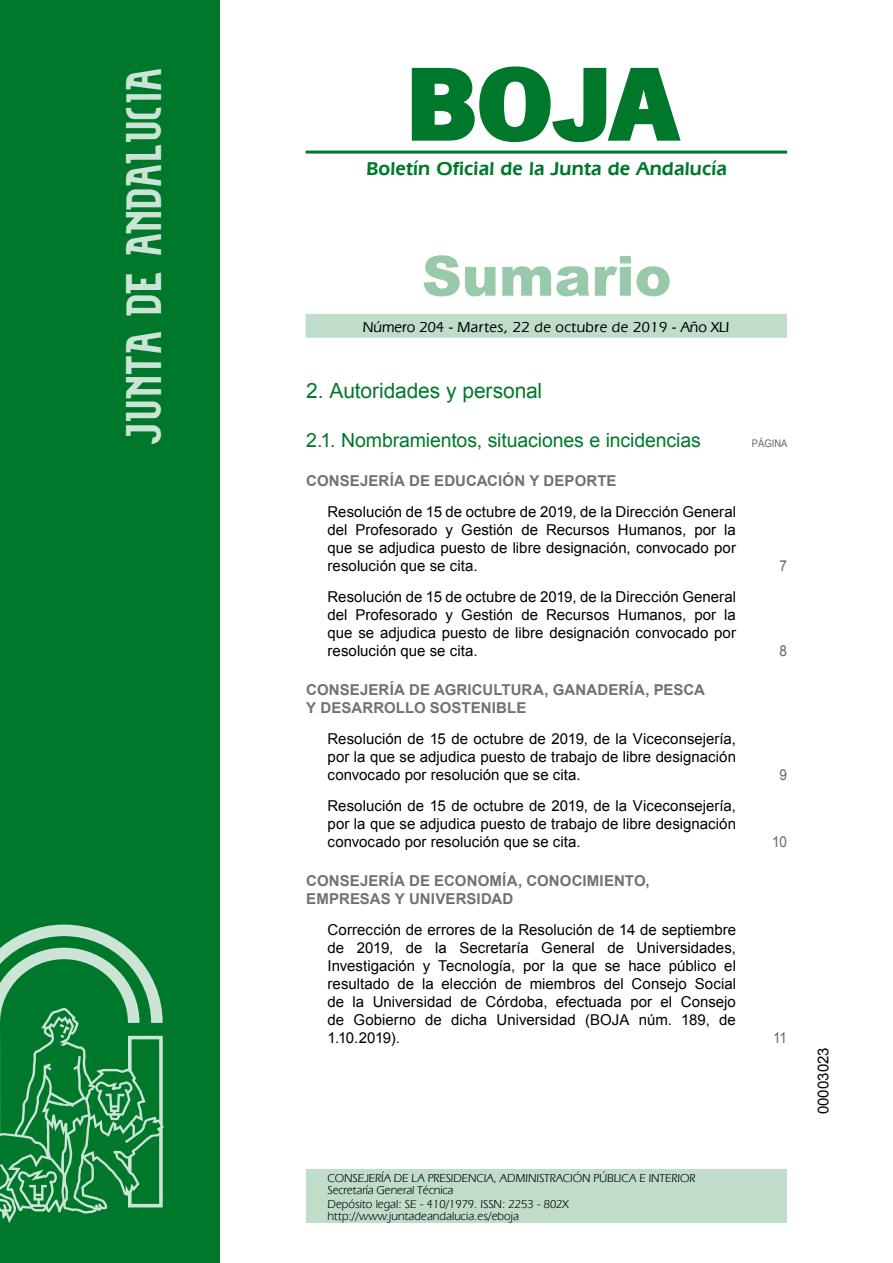
<style>
.page{position:relative;width:893px;height:1263px;background:#fff}
.page>*{position:absolute;margin:0;border:0;box-sizing:border-box;transform-origin:0 0}
.t1{font:700 105px "News Got T";color:#00782c;scale:1.14 1}
.t2{font:900 55.5px "Arial";color:#99c9ab}
.t3{font:27px "Alfabeto Andaluz Nuevo";color:#cce4d5}
.t4{font:21px "Arial";letter-spacing:-.01em;color:#00782c}
.t5{font:19.5px "Arial";letter-spacing:-.01em;color:#00782c}
.t6{font:600 19.5px "Eras IT Cby BT";letter-spacing:.01em;color:#00782c}
.t7{font:15px/18px "Arial";color:#000;text-align:justify}
.t8{font:700 15px/18px "Arial";letter-spacing:.01em;color:#707173}
.t9{font:500 15px "Eras IT Cby BT";letter-spacing:.025em;color:#000}
.t10{font:15px "Arial";color:#646567;scale:.9 1}
.t11{font:12px/12px "Eras IT Cby BT";letter-spacing:-.01em;color:#000}
.t12{font:10.5px "Arial";color:#646567;scale:.9 1}
</style>
<div class="page">
<hr style="left:305px;top:151px;width:482px;height:3px;background:#00782c">
<div style="left:305px;top:314px;width:482px;height:24px;background:#bfddca"></div>
<div style="left:0;top:0;width:219px;height:1263px;background:#00782c"></div>
<svg style="left:0;top:925px;width:164px;height:298px"></svg>
<svg style="left:411px;top:66px;width:270px;height:77px"></svg>
<div style="left:306px;top:1169px;width:481px;height:54px;background:#bfddca"></div>
<h3 class="t3" style="left:136px;top:446px;width:379px;rotate:-90deg">JUNTA DE ANDALUCIA</h3>
<h1 class="t1" style="left:405px;top:42px;width:240px">BOJA</h1>
<h3 class="t6" style="left:366px;top:157px;width:362px">Boletín Oficial de la Junta de Andalucía</h3>
<h2 class="t2" style="left:422px;top:236px;width:251px">Sumario</h2>
<p class="t9" style="left:363px;top:317px;width:368px">Número 204 - Martes, 22 de octubre de 2019 - Año XLI</p>
<h3 class="t4" style="left:306px;top:377px;width:237px">2. Autoridades y personal</h3>
<h3 class="t5" style="left:306px;top:427px;width:396px">2.1. Nombramientos, situaciones e incidencias</h3>
<p class="t12" style="left:751px;top:436px;width:41px">PÁGINA</p>
<p class="t8" style="left:306px;top:473px;width:312px">CONSEJERÍA DE EDUCACIÓN Y DEPORTE</p>
<p class="t7" style="left:327px;top:503px;width:410px">Resolución de 15 de octubre de 2019, de la Dirección General del Profesorado y Gestión de Recursos Humanos, por la que se adjudica puesto de libre designación, convocado por resolución que se cita.</p>
<p class="t10" style="left:779px;top:556px;width:10px">7</p>
<p class="t7" style="left:327px;top:588px;width:410px">Resolución de 15 de octubre de 2019, de la Dirección General del Profesorado y Gestión de Recursos Humanos, por la que se adjudica puesto de libre designación convocado por resolución que se cita.</p>
<p class="t8" style="left:306px;top:681px;width:400px">CONSEJERÍA DE AGRICULTURA, GANADERÍA, PESCA<br>Y DESARROLLO SOSTENIBLE</p>
<p class="t7" style="left:327px;top:730px;width:410px">Resolución de 15 de octubre de 2019, de la Viceconsejería, por la que se adjudica puesto de trabajo de libre designación convocado por resolución que se cita.</p>
<p class="t7" style="left:327px;top:797px;width:410px">Resolución de 15 de octubre de 2019, de la Viceconsejería, por la que se adjudica puesto de trabajo de libre designación convocado por resolución que se cita.</p>
<p class="t8" style="left:306px;top:872px;width:345px">CONSEJERÍA DE ECONOMÍA, CONOCIMIENTO,<br>EMPRESAS Y UNIVERSIDAD</p>
<p class="t7" style="left:327px;top:921px;width:410px">Corrección de errores de la Resolución de 14 de septiembre de 2019, de la Secretaría General de Universidades, Investigación y Tecnología, por la que se hace público el resultado de la elección de miembros del Consejo Social de la Universidad de Córdoba, efectuada por el Consejo de Gobierno de dicha Universidad (BOJA núm. 189, de 1.10.2019).</p>
<p class="t10" style="left:779px;top:641px;width:10px">8</p>
<p class="t10" style="left:779px;top:765px;width:10px">9</p>
<p class="t10" style="left:772px;top:832px;width:18px">10</p>
<p class="t10" style="left:773px;top:1028px;width:17px">11</p>
<p class="t11" style="left:327px;top:1171px;width:369px">CONSEJERÍA DE LA PRESIDENCIA, ADMINISTRACIÓN PÚBLICA E INTERIOR<br>Secretaría General Técnica</p>
<p class="t11" style="left:327px;top:1198px;width:243px">Depósito legal: SE - 410/1979. ISSN: 2253 - 802X http://www.juntadeandalucia.es/eboja</p>
<p class="t7" style="left:814px;top:1114px;width:68px;rotate:-90deg">00003023</p>
</div>
